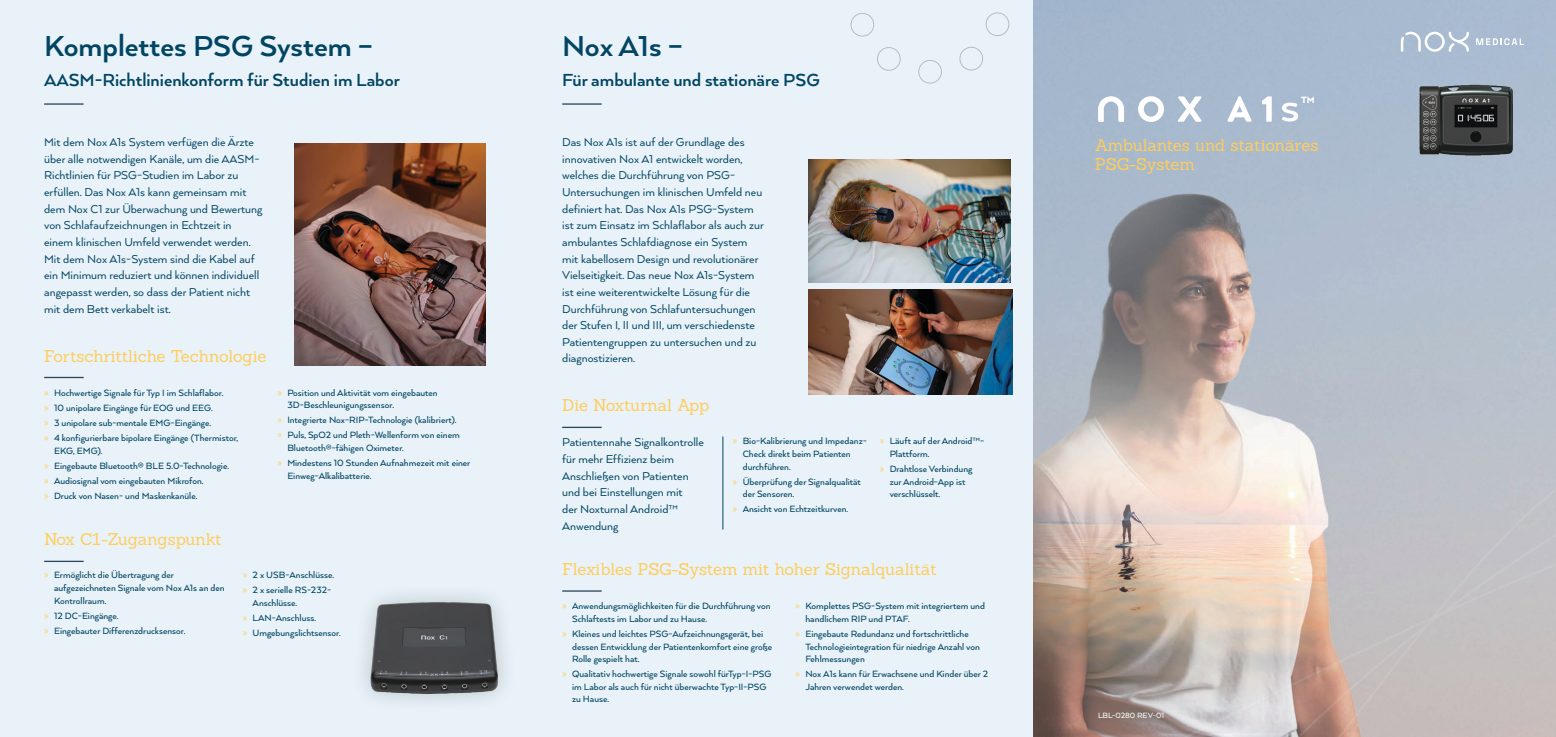
<style>
.page{position:relative;width:1556px;height:737px;background:#fff}
.page>*{position:absolute;margin:0;border:0;box-sizing:border-box;transform-origin:0 0}
.t1{font:700 33.25px "Arquitecta";color:#014562}
.t2{font:700 20.12px "Arquitecta";color:#014562}
.t3{font:16.62px/19.2px "Sanchez";letter-spacing:-.005em;color:#ffcd5b}
.t4{font:13.12px/16.6px "Arquitecta";color:#014562}
.t5{font:500 10.5px/12.6px "Arquitecta";color:#014562}
.t6{font:900 10.5px "Arquitecta";color:#fff}
.t7{font:500 8.75px "Arquitecta";color:#fff}
.s1{font-family:"Myriad Pro";font-weight:400;color:#ffcd5b}
</style>
<div class="page">
<div style="left:0;top:0;width:1555px;height:737px;background:#e8f2f8"></div>
<img style="left:1033px;top:0;width:522px;height:400px">
<svg style="left:1475px;top:38px;width:48px;height:7px"></svg>
<svg style="left:1400px;top:32px;width:68px;height:20px"></svg>
<svg style="left:1137px;top:96px;width:26px;height:26px"></svg>
<svg style="left:1177px;top:96px;width:24px;height:26px"></svg>
<svg style="left:1097px;top:96px;width:26px;height:26px"></svg>
<svg style="left:1261px;top:96px;width:10px;height:26px"></svg>
<svg style="left:1227px;top:96px;width:24px;height:26px"></svg>
<svg style="left:1281px;top:103px;width:16px;height:18px"></svg>
<img style="left:809px;top:159px;width:201px;height:124px">
<img style="left:295px;top:144px;width:191px;height:221px">
<img style="left:809px;top:289px;width:203px;height:105px">
<svg style="left:1033px;top:400px;width:522px;height:337px;background:#c7bcb8"></svg>
<svg style="left:850px;top:12px;width:160px;height:72px"></svg>
<img style="left:364px;top:591px;width:203px;height:110px">
<img style="left:1412px;top:79px;width:110px;height:85px">
<hr style="left:562px;top:103px;width:39px;height:2px;background:#2c455b">
<hr style="left:562px;top:427px;width:39px;height:1px;background:#2c455b">
<hr style="left:722px;top:436px;width:1px;height:93px;background:#014562">
<hr style="left:562px;top:590px;width:39px;height:1px;background:#2c455b">
<hr style="left:44px;top:103px;width:40px;height:2px;background:#2c455b">
<hr style="left:44px;top:377px;width:40px;height:1px;background:#2c455b">
<hr style="left:44px;top:560px;width:40px;height:2px;background:#2c455b">
<h1 class="t1" style="left:44px;top:26px;width:330px">Komplettes PSG System –</h1>
<h2 class="t2" style="left:44px;top:67px;width:357px">AASM-Richtlinienkonform für Studien im Labor</h2>
<p class="t4" style="left:44px;top:133px;width:220px">Mit dem Nox A1s System verfügen die Ärzte über alle notwendigen Kanäle, um die AASM-Richtlinien für PSG-Studien im Labor zu erfüllen. Das Nox A1s kann gemeinsam mit dem Nox C1 zur Überwachung und Bewertung von Schlafaufzeichnungen in Echtzeit in einem klinischen Umfeld verwendet werden.<br>Mit dem Nox A1s-System sind die Kabel auf ein Minimum reduziert und können individuell angepasst werden, so dass der Patient nicht mit dem Bett verkabelt ist.</p>
<h3 class="t3" style="left:44px;top:346px;width:224px">Fortschrittliche Technologie</h3>
<p class="t5" style="left:44px;top:384px;width:196px;line-height:15px"><span class="s1">»</span> Hochwertige Signale für Typ I im Schlaflabor.<br><span class="s1">»</span> 10 unipolare Eingänge für EOG und EEG.<br><span class="s1">»</span> 3 unipolare sub-mentale EMG-Eingänge.<br><span class="s1">»</span> 4 konfigurierbare bipolare Eingänge (Thermistor,</p>
<p class="t5" style="left:44px;top:442px;width:186px;line-height:15px;text-indent:10px">EKG, EMG).<br><span class="s1">»</span> Eingebaute Bluetooth® BLE 5.0-Technologie. <span class="s1">»</span> Audiosignal vom eingebauten Mikrofon.<br><span class="s1">»</span> Druck von Nasen- und Maskenkanüle.</p>
<p class="t5" style="left:287px;top:386px;width:152px;text-indent:-10px"><span class="s1">»</span> Position und Aktivität vom eingebauten<br>3D-Beschleunigungssensor.</p>
<p class="t5" style="left:277px;top:412px;width:184px;line-height:15px"><span class="s1">»</span> Integrierte Nox-RIP-Technologie (kalibriert). <span class="s1">»</span> Puls, SpO2 und Pleth-Wellenform von einem</p>
<p class="t5" style="left:277px;top:440px;width:194px;line-height:15px;text-indent:10px">Bluetooth®-fähigen Oximeter.<br><span class="s1">»</span> Mindestens 10 Stunden Aufnahmezeit mit einer</p>
<p class="t5" style="left:287px;top:469px;width:86px">Einweg-Alkalibatterie.</p>
<h3 class="t3" style="left:44px;top:529px;width:179px">Nox C1-Zugangspunkt</h3>
<p class="t5" style="left:54px;top:568px;width:172px;text-indent:-10px"><span class="s1">»</span> Ermöglicht die Übertragung der aufgezeichneten Signale vom Nox A1s an den<br>Kontrollraum.</p>
<p class="t5" style="left:44px;top:607px;width:143px;line-height:15px"><span class="s1">»</span> 12 DC-Eingänge.<br><span class="s1">»</span> Eingebauter Differenzdrucksensor.</p>
<p class="t5" style="left:243px;top:567px;width:93px;line-height:15px"><span class="s1">»</span> 2 x USB-Anschlüsse. <span class="s1">»</span> 2 x serielle RS-232-</p>
<p class="t5" style="left:243px;top:595px;width:100px;line-height:15px;text-indent:10px">Anschlüsse.<br><span class="s1">»</span> LAN-Anschluss.<br><span class="s1">»</span> Umgebungslichtsensor.</p>
<h1 class="t1" style="left:562px;top:26px;width:122px">Nox A1s –</h1>
<h2 class="t2" style="left:562px;top:67px;width:259px">Für ambulante und stationäre PSG</h2>
<p class="t4" style="left:562px;top:133px;width:203px">Das Nox A1s ist auf der Grundlage des innovativen Nox A1 entwickelt worden, welches die Durchführung von PSG-Untersuchungen im klinischen Umfeld neu definiert hat. Das Nox A1s PSG-System ist zum Einsatz im Schlaflabor als auch zur ambulantes Schlafdiagnose ein System mit kabellosem Design und revolutionärer Vielseitigkeit. Das neue Nox A1s-System ist eine weiterentwickelte Lösung für die Durchführung von Schlafuntersuchungen der Stufen I, II und III, um verschiedenste Patientengruppen zu untersuchen und zu diagnostizieren.</p>
<h3 class="t3" style="left:562px;top:396px;width:149px">Die Noxturnal App</h3>
<p class="t4" style="left:562px;top:433px;width:143px">Patientennahe Signalkontrolle für mehr Effizienz beim<br>Anschließen von Patienten und bei Einstellungen mit<br>der Noxturnal Android™<br>Anwendung</p>
<p class="t5" style="left:742px;top:434px;width:125px;text-indent:-10px"><span class="s1">»</span> Bio-Kalibrierung und Impedanz-<br>Check direkt beim Patienten durchführen.</p>
<p class="t5" style="left:742px;top:475px;width:120px;text-indent:-10px"><span class="s1">»</span> Überprüfung der Signalqualität der Sensoren.</p>
<p class="t5" style="left:732px;top:502px;width:117px"><span class="s1">»</span> Ansicht von Echtzeitkurven.</p>
<p class="t5" style="left:889px;top:434px;width:96px;text-indent:-10px"><span class="s1">»</span> Läuft auf der Android™-<br>Plattform.</p>
<p class="t5" style="left:889px;top:462px;width:84px;text-indent:-10px"><span class="s1">»</span> Drahtlose Verbindung zur Android-App ist verschlüsselt.</p>
<h3 class="t3" style="left:562px;top:559px;width:376px">Flexibles PSG-System mit hoher Signalqualität</h3>
<p class="t5" style="left:572px;top:599px;width:200px;text-indent:-10px"><span class="s1">»</span> Anwendungsmöglichkeiten für die Durchführung von<br>Schlaftests im Labor und zu Hause.</p>
<p class="t5" style="left:572px;top:627px;width:202px;text-indent:-10px"><span class="s1">»</span> Kleines und leichtes PSG-Aufzeichnungsgerät, bei dessen Entwicklung der Patientenkomfort eine große<br>Rolle gespielt hat.</p>
<p class="t5" style="left:572px;top:667px;width:201px;text-indent:-10px"><span class="s1">»</span> Qualitativ hochwertige Signale sowohl fürTyp-I-PSG im Labor als auch für nicht überwachte Typ-II-PSG zu Hause.</p>
<p class="t5" style="left:805px;top:599px;width:181px;text-indent:-10px"><span class="s1">»</span> Komplettes PSG-System mit integriertem und handlichem RIP und PTAF.</p>
<p class="t5" style="left:805px;top:627px;width:176px;text-indent:-10px"><span class="s1">»</span> Eingebaute Redundanz und fortschrittliche<br>Technologieintegration für niedrige Anzahl von<br>Fehlmessungen</p>
<p class="t5" style="left:805px;top:667px;width:184px;text-indent:-10px"><span class="s1">»</span> Nox A1s kann für Erwachsene und Kinder über 2<br>Jahren verwendet werden.</p>
<p class="t6" style="left:1301px;top:93px;width:15px">TM</p>
<h3 class="t3" style="left:1094px;top:135px;width:225px">Ambulantes und stationäres<br>PSG-System</h3>
<p class="t7" style="left:1097px;top:709px;width:68px">LBL-0280 REV-01</p>
</div>
